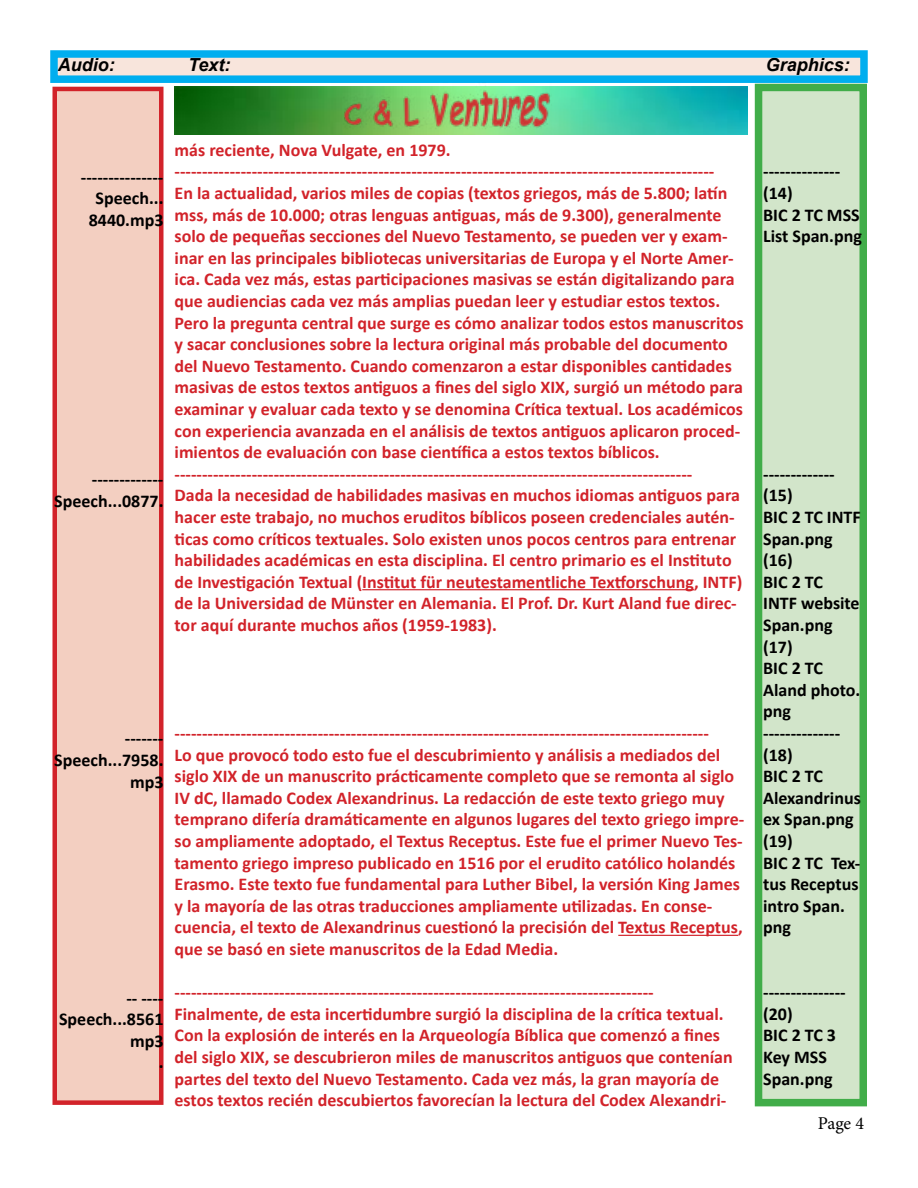
<style>
.page{position:relative;width:918px;height:1188px;background:#fff}
.page>*{position:absolute;margin:0;border:0;box-sizing:border-box;transform-origin:0 0}
.t1{font:700 18px/21.6px "Calibri";color:#d2232a}
.t2{font:700 18px/21.6px "Calibri";color:#000}
.t3{font:italic 700 18px "Arial";color:#000}
.t4{font:18px "Minion Pro";color:#000}
</style>
<div class="page">
<div style="left:54px;top:54px;width:810px;height:25px;background:#f8e5dc"></div>
<div style="left:50px;top:50px;width:818px;height:33px;border:8px solid #00aeef"></div>
<div style="left:52px;top:87px;width:112px;height:1018px;background:#f3cfc1;border:4px solid #d2232a"></div>
<div style="left:755px;top:84px;width:112px;height:1022px;background:#d2e5ca;border:8px solid #41ad49"></div>
<img style="left:175px;top:87px;width:572px;height:48px">
<img style="left:331px;top:86px;width:220px;height:49px">
<hr style="left:362px;top:589px;width:332px;height:1px;background:#d2232a">
<hr style="left:618px;top:935px;width:120px;height:1px;background:#d2232a">
<p class="t3" style="left:58px;top:53px;width:58px">Audio:</p>
<p class="t3" style="left:188px;top:53px;width:44px">Text:</p>
<p class="t3" style="left:766px;top:53px;width:86px">Graphics:</p>
<p class="t2" style="left:81px;top:166px;width:84px">---------------</p>
<p class="t2" style="left:89px;top:187px;width:76px;text-align:center">Speech...<br>8440.mp3</p>
<p class="t2" style="left:92px;top:468px;width:73px">-------------</p>
<p class="t2" style="left:54px;top:490px;width:111px">Speech...0877.</p>
<p class="t1" style="left:175px;top:139px;width:278px">más reciente, Nova Vulgate, en 1979.</p>
<p class="t1" style="left:175px;top:160px;width:541px">--------------------------------------------------------------------------------------------------</p>
<p class="t1" style="left:175px;top:182px;width:570px">En la actualidad, varios miles de copias (textos griegos, más de 5.800; latín mss, más de 10.000; otras lenguas antiguas, más de 9.300), generalmente solo de pequeñas secciones del Nuevo Testamento, se pueden ver y exam&shy;inar en las principales bibliotecas universitarias de Europa y el Norte Amer&shy;ica. Cada vez más, estas participaciones masivas se están digitalizando para que audiencias cada vez más amplias puedan leer y estudiar estos textos.<br>Pero la pregunta central que surge es cómo analizar todos estos manuscritos y sacar conclusiones sobre la lectura original más probable del documento del Nuevo Testamento. Cuando comenzaron a estar disponibles cantidades masivas de estos textos antiguos a fines del siglo XIX, surgió un método para examinar y evaluar cada texto y se denomina Crítica textual. Los académicos con experiencia avanzada en el análisis de textos antiguos aplicaron proced&shy;imientos de evaluación con base científica a estos textos bíblicos.</p>
<p class="t1" style="left:175px;top:463px;width:519px">----------------------------------------------------------------------------------------------</p>
<p class="t1" style="left:175px;top:484px;width:569px">Dada la necesidad de habilidades masivas en muchos idiomas antiguos para hacer este trabajo, no muchos eruditos bíblicos poseen credenciales autén&shy;ticas como críticos textuales. Solo existen unos pocos centros para entrenar habilidades académicas en esta disciplina. El centro primario es el Instituto de Investigación Textual (Institut für neutestamentliche Textforschung, INTF) de la Universidad de Münster en Alemania. El Prof. Dr. Kurt Aland fue direc&shy;tor aquí durante muchos años (1959-1983).</p>
<p class="t2" style="left:125px;top:727px;width:40px">-------</p>
<p class="t2" style="left:54px;top:749px;width:111px;text-align:right">Speech...7958. mp3</p>
<p class="t2" style="left:126px;top:986px;width:39px">-- ----</p>
<p class="t2" style="left:59px;top:1008px;width:106px">Speech...8561</p>
<p class="t2" style="left:130px;top:1030px;width:35px">mp3</p>
<p class="t2" style="left:159px;top:1051px;width:6px">.</p>
<p class="t1" style="left:175px;top:722px;width:536px">-------------------------------------------------------------------------------------------------</p>
<p class="t1" style="left:175px;top:743px;width:571px">Lo que provocó todo esto fue el descubrimiento y análisis a mediados del siglo XIX de un manuscrito prácticamente completo que se remonta al siglo IV dC, llamado Codex Alexandrinus. La redacción de este texto griego muy temprano difería dramáticamente en algunos lugares del texto griego impre&shy;so ampliamente adoptado, el Textus Receptus. Este fue el primer Nuevo Tes&shy;tamento griego impreso publicado en 1516 por el erudito católico holandés Erasmo. Este texto fue fundamental para Luther Bibel, la versión King James y la mayoría de las otras traducciones ampliamente utilizadas. En conse&shy;cuencia, el texto de Alexandrinus cuestionó la precisión del Textus Receptus, que se basó en siete manuscritos de la Edad Media.</p>
<p class="t1" style="left:175px;top:981px;width:481px">---------------------------------------------------------------------------------------</p>
<p class="t1" style="left:175px;top:1003px;width:560px">Finalmente, de esta incertidumbre surgió la disciplina de la crítica textual.<br>Con la explosión de interés en la Arqueología Bíblica que comenzó a fines del siglo XIX, se descubrieron miles de manuscritos antiguos que contenían partes del texto del Nuevo Testamento. Cada vez más, la gran mayoría de estos textos recién descubiertos favorecían la lectura del Codex Alexandri-</p>
<p class="t2" style="left:763px;top:160px;width:79px">--------------</p>
<p class="t2" style="left:763px;top:182px;width:31px">(14)</p>
<p class="t2" style="left:763px;top:203px;width:100px">BIC 2 TC MSS<br>List Span.png</p>
<p class="t2" style="left:763px;top:463px;width:73px">-------------</p>
<p class="t2" style="left:763px;top:484px;width:31px">(15)</p>
<p class="t2" style="left:763px;top:506px;width:99px">BIC 2 TC INTF<br>Span.png</p>
<p class="t2" style="left:763px;top:549px;width:31px">(16)</p>
<p class="t2" style="left:763px;top:571px;width:98px">BIC 2 TC<br>INTF website<br>Span.png</p>
<p class="t2" style="left:763px;top:635px;width:31px">(17)</p>
<p class="t2" style="left:763px;top:657px;width:99px">BIC 2 TC<br>Aland photo. png</p>
<p class="t2" style="left:763px;top:722px;width:79px">--------------</p>
<p class="t2" style="left:763px;top:743px;width:31px">(18)</p>
<p class="t2" style="left:763px;top:765px;width:99px">BIC 2 TC<br>Alexandrinus ex Span.png</p>
<p class="t2" style="left:763px;top:830px;width:31px">(19)</p>
<p class="t2" style="left:763px;top:851px;width:99px">BIC 2 TC Tex&shy;tus Receptus intro Span. png</p>
<p class="t2" style="left:763px;top:981px;width:84px">---------------</p>
<p class="t2" style="left:763px;top:1003px;width:31px">(20)</p>
<p class="t2" style="left:763px;top:1024px;width:74px">BIC 2 TC 3<br>Key MSS<br>Span.png</p>
<p class="t4" style="left:818px;top:1111px;width:48px">Page 4</p>
</div>
